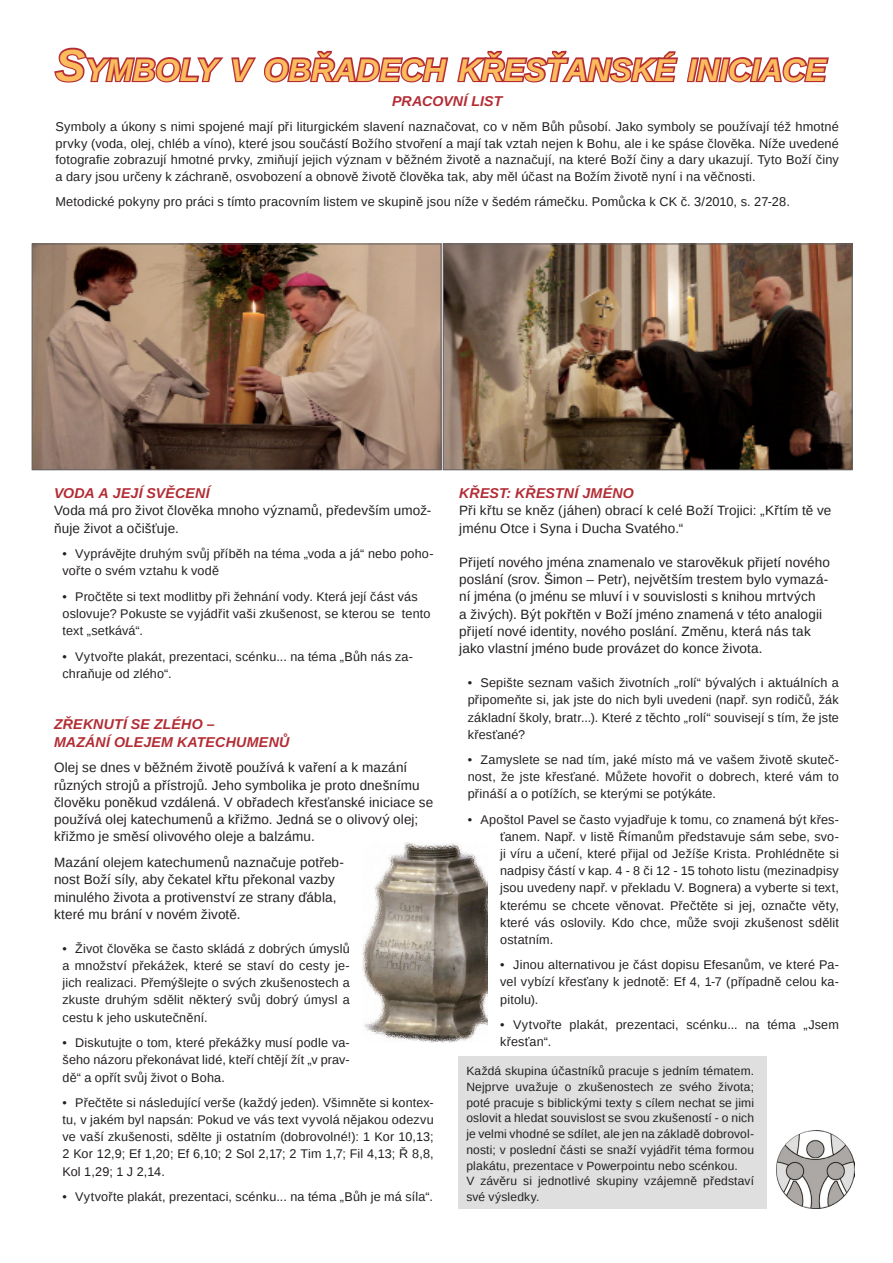
<style>
.page{position:relative;width:893px;height:1263px;background:#fff}
.page>*{position:absolute;margin:0;border:0;box-sizing:border-box;transform-origin:0 0}
.T_-_nadpis{font:italic 700 31.5px "Liberation Sans";color:#fcbc5e}
.T_-_podnadpis{font:italic 700 14.25px "Liberation Sans";letter-spacing:.005em;color:#b32b33}
.O_-_základní_text{font:italic 700 14.25px/17.2px "Liberation Sans";letter-spacing:.015em;color:#b32b33}
.O_-_základní_text-2{font:13.5px/17.2px "Liberation Sans";letter-spacing:.01em;color:#231f20}
.O_-_základní_text-3{font:12.75px/16.5px "Liberation Sans";letter-spacing:.01em;color:#231f20;text-align:justify}
.odrážky{font:12.6px/17.1px "Liberation Sans";letter-spacing:.015em;color:#231f20;text-align:justify}
.summary{font:12px/15.8px "Liberation Sans";letter-spacing:.015em;color:#231f20;text-align:justify}
.s1{font-size:45px}
</style>
<div class="page">
<svg style="left:54px;top:47px;width:170px;height:36px"></svg>
<svg style="left:231px;top:50px;width:598px;height:33px"></svg>
<img style="left:34px;top:246px;width:405px;height:222px">
<div style="left:32px;top:244px;width:409px;height:226px;border:1px solid #636366"></div>
<img style="left:445px;top:246px;width:405px;height:222px">
<div style="left:443px;top:244px;width:409px;height:226px;border:1px solid #636366"></div>
<img style="left:776px;top:1130px;width:79px;height:79px">
<img style="left:363px;top:842px;width:124px;height:200px">
<div style="left:458px;top:1057px;width:308px;height:152px;background:#dfdfdf"></div>
<p class="T_-_nadpis" style="left:55px;top:48px;width:772px"><span class="s1">S</span>YMBOLY V OBŘADECH KŘESŤANSKÉ INICIACE</p>
<p class="T_-_podnadpis" style="left:392px;top:92px;width:112px">PRACOVNÍ LIST</p>
<p class="O_-_základní_text-3" style="left:55px;top:119px;width:785px">Symboly a úkony s nimi spojené mají při liturgickém slavení naznačovat, co v něm Bůh působí. Jako symboly se používají též hmotné prvky (voda, olej, chléb a víno), které jsou součástí Božího stvoření a mají tak vztah nejen k Bohu, ale i ke spáse člověka. Níže uvedené fotografie zobrazují hmotné prvky, zmiňují jejich význam v běžném životě a naznačují, na které Boží činy a dary ukazují. Tyto Boží činy a dary jsou určeny k záchraně, osvobození a obnově životě člověka tak, aby měl účast na Božím životě nyní i na věčnosti.</p>
<p class="O_-_základní_text-3" style="left:55px;top:194px;width:736px">Metodické pokyny pro práci s tímto pracovním listem ve skupině jsou níže v šedém rámečku. Pomůcka k CK č. 3/2010, s. 27-28.</p>
<p class="T_-_podnadpis" style="left:54px;top:483px;width:157px">VODA A JEJÍ SVĚCENÍ</p>
<p class="O_-_základní_text-2" style="left:54px;top:502px;width:379px">Voda má pro život člověka mnoho významů, především umož&shy;ňuje život a očišťuje.</p>
<p class="odrážky" style="left:63px;top:546px;width:373px">• Vyprávějte druhým svůj příběh na téma „voda a já“ nebo poho&shy;vořte o svém vztahu k vodě</p>
<p class="odrážky" style="left:63px;top:588px;width:369px;text-align:left">• Pročtěte si text modlitby při žehnání vody. Která její část vás oslovuje? Pokuste se vyjádřit vaši zkušenost, se kterou se tento text „setkává“.</p>
<p class="odrážky" style="left:63px;top:648px;width:352px">• Vytvořte plakát, prezentaci, scénku... na téma „Bůh nás za&shy;chraňuje od zlého“.</p>
<p class="O_-_základní_text" style="left:54px;top:715px;width:237px">ZŘEKNUTÍ SE ZLÉHO –<br>MAZÁNÍ OLEJEM KATECHUMENŮ</p>
<p class="O_-_základní_text-2" style="left:54px;top:760px;width:381px">Olej se dnes v běžném životě používá k vaření a k mazání různých strojů a přístrojů. Jeho symbolika je proto dnešnímu člověku poněkud vzdálená. V obřadech křesťanské iniciace se používá olej katechumenů a křižmo. Jedná se o olivový olej; křižmo je směsí olivového oleje a balzámu.</p>
<p class="O_-_základní_text-2" style="left:54px;top:854px;width:292px">Mazání olejem katechumenů naznačuje potřeb&shy;nost Boží síly, aby čekatel křtu překonal vazby minulého života a protivenství ze strany ďábla, které mu brání v novém životě.</p>
<p class="odrážky" style="left:63px;top:941px;width:289px">• Život člověka se často skládá z dobrých úmyslů a množství překážek, které se staví do cesty je&shy;jich realizaci. Přemýšlejte o svých zkušenostech a zkuste druhým sdělit některý svůj dobrý úmysl a cestu k jeho uskutečnění.</p>
<p class="odrážky" style="left:63px;top:1035px;width:289px">• Diskutujte o tom, které překážky musí podle va&shy;šeho názoru překonávat lidé, kteří chtějí žít „v prav&shy;dě“ a opřít svůj život o Boha.</p>
<p class="odrážky" style="left:63px;top:1095px;width:373px">• Přečtěte si následující verše (každý jeden). Všimněte si kontex&shy;tu, v jakém byl napsán: Pokud ve vás text vyvolá nějakou odezvu ve vaší zkušenosti, sdělte ji ostatním (dobrovolné!): 1 Kor 10,13; 2 Kor 12,9; Ef 1,20; Ef 6,10; 2 Sol 2,17; 2 Tim 1,7; Fil 4,13; Ř 8,8, Kol 1,29; 1 J 2,14.</p>
<p class="odrážky" style="left:63px;top:1189px;width:372px">• Vytvořte plakát, prezentaci, scénku... na téma „Bůh je má síla“.</p>
<p class="T_-_podnadpis" style="left:459px;top:483px;width:176px">KŘEST: KŘESTNÍ JMÉNO</p>
<p class="O_-_základní_text-2" style="left:459px;top:502px;width:374px">Při křtu se kněz (jáhen) obrací k celé Boží Trojici: „Křtím tě ve jménu Otce i Syna i Ducha Svatého.“</p>
<p class="O_-_základní_text-2" style="left:459px;top:554px;width:372px">Přijetí nového jména znamenalo ve starověkuk přijetí nového poslání (srov. Šimon – Petr), největším trestem bylo vymazá&shy;ní jména (o jménu se mluví i v souvislosti s knihou mrtvých<br>a živých). Být pokřtěn v Boží jméno znamená v této analogii přijetí nové identity, nového poslání. Změnu, která nás tak jako vlastní jméno bude provázet do konce života.</p>
<p class="odrážky" style="left:468px;top:675px;width:373px">• Sepište seznam vašich životních „rolí“ bývalých i aktuálních a připomeňte si, jak jste do nich byli uvedeni (např. syn rodičů, žák základní školy, bratr...). Které z těchto „rolí“ souvisejí s tím, že jste křesťané?</p>
<p class="odrážky" style="left:468px;top:752px;width:373px">• Zamyslete se nad tím, jaké místo má ve vašem životě skuteč&shy;nost, že jste křesťané. Můžete hovořit o dobrech, které vám to přináší a o potížích, se kterými se potýkáte.</p>
<p class="odrážky" style="left:500px;top:812px;width:340px;text-indent:-32px">• Apoštol Pavel se často vyjadřuje k tomu, co znamená být křes&shy;ťanem. Např. v listě Římanům představuje sám sebe, svo&shy;ji víru a učení, které přijal od Ježíše Krista. Prohlédněte si nadpisy částí v kap. 4 - 8 či 12 - 15 tohoto listu (mezinadpisy jsou uvedeny např. v překladu V. Bognera) a vyberte si text, kterému se chcete věnovat. Přečtěte si jej, označte věty, které vás oslovily. Kdo chce, může svoji zkušenost sdělit ostatním.</p>
<p class="odrážky" style="left:500px;top:957px;width:340px">• Jinou alternativou je část dopisu Efesanům, ve které Pa&shy;vel vybízí křesťany k jednotě: Ef 4, 1-7 (případně celou ka&shy;pitolu).</p>
<p class="odrážky" style="left:500px;top:1017px;width:340px">• Vytvořte plakát, prezentaci, scénku... na téma „Jsem křesťan“.</p>
<p class="summary" style="left:466px;top:1063px;width:289px">Každá skupina účastníků pracuje s jedním tématem.<br>Nejprve uvažuje o zkušenostech ze svého života; poté pracuje s biblickými texty s cílem nechat se jimi oslovit a hledat souvislost se svou zkušeností - o nich je velmi vhodné se sdílet, ale jen na základě dobrovol&shy;nosti; v poslední části se snaží vyjádřit téma formou plakátu, prezentace v Powerpointu nebo scénkou.</p>
<p class="summary" style="left:466px;top:1174px;width:289px">V závěru si jednotlivé skupiny vzájemně představí své výsledky.</p>
</div>
